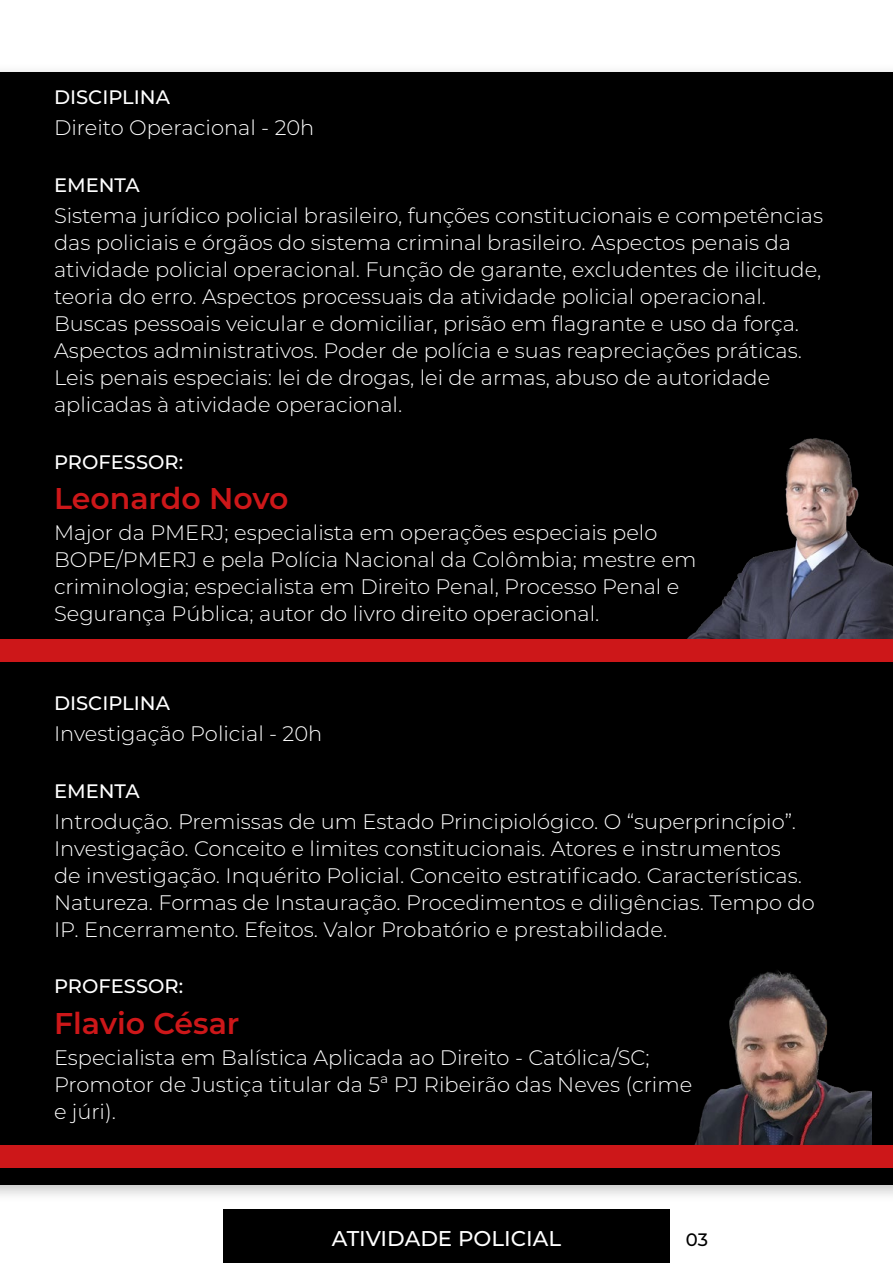
<style>
.page{position:relative;width:893px;height:1263px;background:#fff}
.page>*{position:absolute;margin:0;border:0;box-sizing:border-box;transform-origin:0 0}
.t1{font:600 30px "Montserrat";color:#cd1719}
.t2{font:500 21.3px "Montserrat";color:#fff}
.t3{font:300 21px/27px "Montserrat";color:#fff}
.t4{font:500 19.5px "Montserrat";color:#fff}
.t5{font:500 18px "Montserrat";color:#000}
</style>
<div class="page">
<div style="left:0;top:63px;width:893px;height:1140px;background:#000;opacity:.25"></div>
<div style="left:0;top:72px;width:893px;height:1112px;background:#000"></div>
<img style="left:687px;top:438px;width:206px;height:201px">
<img style="left:694px;top:970px;width:177px;height:175px">
<div style="left:0;top:639px;width:893px;height:23px;background:#cd1719"></div>
<div style="left:0;top:1145px;width:893px;height:23px;background:#cd1719"></div>
<div style="left:223px;top:1209px;width:447px;height:54px;background:#000"></div>
<p class="t4" style="left:54px;top:83px;width:118px">DISCIPLINA</p>
<p class="t3" style="left:54px;top:114px;width:262px">Direito Operacional - 20h</p>
<p class="t4" style="left:54px;top:171px;width:87px">EMENTA</p>
<p class="t3" style="left:54px;top:201px;width:771px">Sistema jurídico policial brasileiro, funções constitucionais e competências das policiais e órgãos do sistema criminal brasileiro. Aspectos penais da atividade policial operacional. Função de garante, excludentes de ilicitude, teoria do erro. Aspectos processuais da atividade policial operacional.<br>Buscas pessoais veicular e domiciliar, prisão em flagrante e uso da força.<br>Aspectos administrativos. Poder de polícia e suas reapreciações práticas.<br>Leis penais especiais: lei de drogas, lei de armas, abuso de autoridade aplicadas à atividade operacional.</p>
<p class="t4" style="left:54px;top:448px;width:131px">PROFESSOR:</p>
<h1 class="t1" style="left:54px;top:477px;width:236px">Leonardo Novo</h1>
<p class="t3" style="left:54px;top:519px;width:644px">Major da PMERJ; especialista em operações especiais pelo BOPE/PMERJ e pela Polícia Nacional da Colômbia; mestre em criminologia; especialista em Direito Penal, Processo Penal e Segurança Pública; autor do livro direito operacional.</p>
<p class="t4" style="left:54px;top:689px;width:118px">DISCIPLINA</p>
<p class="t3" style="left:54px;top:719px;width:270px">Investigação Policial - 20h</p>
<p class="t4" style="left:54px;top:777px;width:87px">EMENTA</p>
<p class="t3" style="left:54px;top:807px;width:762px">Introdução. Premissas de um Estado Principiológico. O “superprincípio”.<br>Investigação. Conceito e limites constitucionais. Atores e instrumentos<br>de investigação. Inquérito Policial. Conceito estratificado. Características.<br>Natureza. Formas de Instauração. Procedimentos e diligências. Tempo do IP. Encerramento. Efeitos. Valor Probatório e prestabilidade.</p>
<p class="t4" style="left:54px;top:973px;width:131px">PROFESSOR:</p>
<h1 class="t1" style="left:54px;top:1002px;width:187px">Flavio César</h1>
<p class="t3" style="left:54px;top:1044px;width:640px">Especialista em Balística Aplicada ao Direito - Católica/SC;<br>Promotor de Justiça titular da 5ª PJ Ribeirão das Neves (crime e júri).</p>
<p class="t2" style="left:332px;top:1224px;width:231px">ATIVIDADE POLICIAL</p>
<p class="t5" style="left:686px;top:1227px;width:24px">03</p>
</div>
